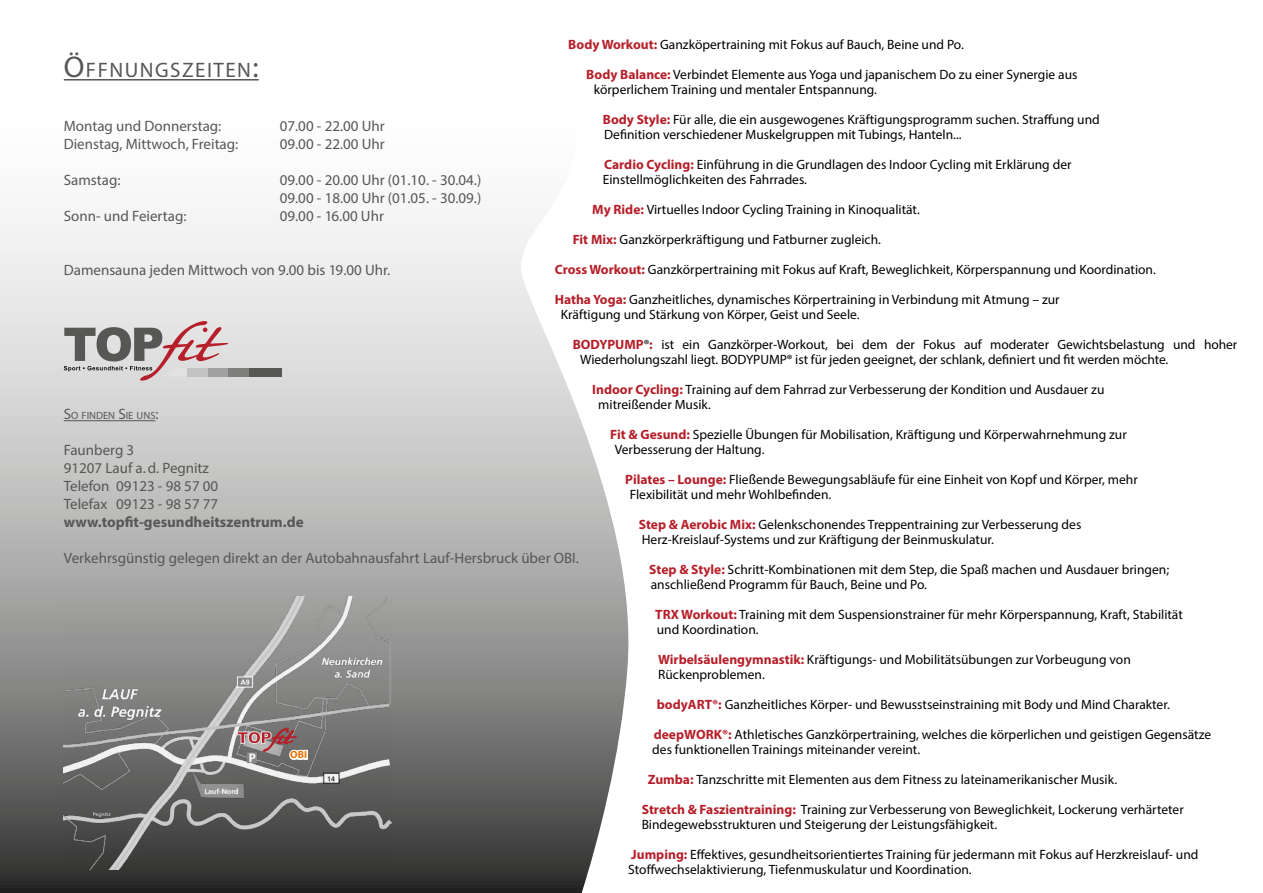
<style>
.page{position:relative;width:1263px;height:893px;background:#fff}
.page>*{position:absolute;margin:0;border:0;box-sizing:border-box;transform-origin:0 0}
.t1{font:21px "Myriad Pro";letter-spacing:.07em;color:#575756}
.t2{font:15px/18px "Myriad Pro";color:#575756}
.t3{font:700 15px "Myriad Pro";color:#575756}
.t4{font:13.5px/15px "Myriad Pro";color:#000}
.t5{font:10.5px "Myriad Pro";color:#575756}
.t6{font:700 10.5px "Myriad Pro";color:#ee7203}
.s1{font-weight:700;color:#b61f29}
.s2{font-size:30px}
.s3{font-size:15px}
</style>
<div class="page">
<svg style="left:0;top:79px;width:629px;height:814px"></svg>
<hr style="left:64px;top:79px;width:195px;height:2px;background:#575756">
<hr style="left:64px;top:420px;width:91px;height:1px;background:#575756">
<img style="left:64px;top:596px;width:327px;height:274px">
<svg style="left:237px;top:727px;width:71px;height:34px;background:#988182"></svg>
<div style="left:249px;top:368px;width:33px;height:8px;background:#575756"></div>
<div style="left:228px;top:368px;width:20px;height:8px;background:#7e7e7d"></div>
<svg style="left:64px;top:321px;width:165px;height:60px;background:#bdb1b1"></svg>
<p class="t4" style="left:568px;top:37px;width:397px"><span class="s1">Body Workout:</span> Ganzköpertraining mit Fokus auf Bauch, Beine und Po.</p>
<p class="t4" style="left:594px;top:67px;width:485px;text-indent:-8px"><span class="s1">Body Balance:</span> Verbindet Elemente aus Yoga und japanischem Do zu einer Synergie aus körperlichem Training und mentaler Entspannung.</p>
<p class="t4" style="left:603px;top:112px;width:499px"><span class="s1">Body Style:</span> Für alle, die ein ausgewogenes Kräftigungsprogramm suchen. Straffung und<br>Definition verschiedener Muskelgruppen mit Tubings, Hanteln...</p>
<p class="t4" style="left:603px;top:157px;width:470px"><span class="s1">Cardio Cycling:</span> Einführung in die Grundlagen des Indoor Cycling mit Erklärung der<br>Einstellmöglichkeiten des Fahrrades.</p>
<p class="t4" style="left:592px;top:202px;width:329px"><span class="s1">My Ride:</span> Virtuelles Indoor Cycling Training in Kinoqualität.</p>
<p class="t4" style="left:573px;top:232px;width:310px"><span class="s1">Fit Mix:</span> Ganzkörperkräftigung und Fatburner zugleich.</p>
<p class="t4" style="left:555px;top:262px;width:603px"><span class="s1">Cross Workout:</span> Ganzkörpertraining mit Fokus auf Kraft, Beweglichkeit, Körperspannung und Koordination.</p>
<p class="t4" style="left:561px;top:292px;width:500px;text-indent:-6px"><span class="s1">Hatha Yoga:</span> Ganzheitliches, dynamisches Körpertraining in Verbindung mit Atmung – zur<br>Kräftigung und Stärkung von Körper, Geist und Seele.</p>
<p class="t4" style="left:580px;top:337px;width:658px;text-indent:-8px"><span class="s1">BODYPUMP</span>®<span class="s1">:</span> ist ein Ganzkörper-Workout, bei dem der Fokus auf moderater Gewichtsbelastung und hoher<br>Wiederholungszahl liegt. BODYPUMP® ist für jeden geeignet, der schlank, definiert und fit werden möchte.</p>
<p class="t4" style="left:598px;top:382px;width:508px;text-indent:-6px"><span class="s1">Indoor Cycling:</span> Training auf dem Fahrrad zur Verbesserung der Kondition und Ausdauer zu mitreißender Musik.</p>
<p class="t4" style="left:615px;top:427px;width:513px;text-indent:-4px"><span class="s1">Fit &amp; Gesund:</span> Spezielle Übungen für Mobilisation, Kräftigung und Körperwahrnehmung zur<br>Verbesserung der Haltung.</p>
<p class="t4" style="left:630px;top:472px;width:510px;text-indent:-4px"><span class="s1">Pilates – Lounge:</span> Fließende Bewegungsabläufe für eine Einheit von Kopf und Körper, mehr<br>Flexibilität und mehr Wohlbefinden.</p>
<p class="t4" style="left:639px;top:517px;width:444px"><span class="s1">Step &amp; Aerobic Mix:</span> Gelenkschonendes Treppentraining zur Verbesserung des<br>Herz-Kreislauf-Systems und zur Kräftigung der Beinmuskulatur.</p>
<p class="t4" style="left:649px;top:562px;width:521px"><span class="s1">Step &amp; Style:</span> Schritt-Kombinationen mit dem Step, die Spaß machen und Ausdauer bringen; anschließend Programm für Bauch, Beine und Po.</p>
<p class="t4" style="left:655px;top:607px;width:529px"><span class="s1">TRX Workout:</span> Training mit dem Suspensionstrainer für mehr Körperspannung, Kraft, Stabilität und Koordination.</p>
<p class="t4" style="left:658px;top:652px;width:474px"><span class="s1">Wirbelsäulengymnastik:</span> Kräftigungs- und Mobilitätsübungen zur Vorbeugung von<br>Rückenproblemen.</p>
<p class="t4" style="left:657px;top:697px;width:515px"><span class="s1">bodyART®:</span> Ganzheitliches Körper- und Bewusstseinstraining mit Body und Mind Charakter.</p>
<p class="t4" style="left:652px;top:727px;width:560px"><span class="s1">deepWORK®:</span> Athletisches Ganzkörpertraining, welches die körperlichen und geistigen Gegensätze des funktionellen Trainings miteinander vereint.</p>
<p class="t4" style="left:648px;top:772px;width:471px"><span class="s1">Zumba:</span> Tanzschritte mit Elementen aus dem Fitness zu lateinamerikanischer Musik.</p>
<p class="t4" style="left:642px;top:802px;width:544px"><span class="s1">Stretch &amp; Faszientraining:</span> Training zur Verbesserung von Beweglichkeit, Lockerung verhärteter<br>Bindegewebsstrukturen und Steigerung der Leistungsfähigkeit.</p>
<p class="t4" style="left:628px;top:847px;width:572px"><span class="s1">Jumping:</span> Effektives, gesundheitsorientiertes Training für jedermann mit Fokus auf Herzkreislauf- und<br>Stoffwechselaktivierung, Tiefenmuskulatur und Koordination.</p>
<h1 class="t1" style="left:64px;top:57px;width:197px"><span class="s2">Ö</span>FFNUNGSZEITEN<span class="s2">:</span></h1>
<p class="t2" style="left:64px;top:117px;width:159px">Montag und Donnerstag:</p>
<p class="t2" style="left:280px;top:117px;width:106px">07.00 - 22.00 Uhr</p>
<p class="t2" style="left:64px;top:135px;width:176px">Dienstag, Mittwoch, Freitag:</p>
<p class="t2" style="left:280px;top:135px;width:106px">09.00 - 22.00 Uhr</p>
<p class="t2" style="left:64px;top:171px;width:58px">Samstag:</p>
<p class="t2" style="left:280px;top:171px;width:203px">09.00 - 20.00 Uhr (01.10. - 30.04.)<br>09.00 - 18.00 Uhr (01.05. - 30.09.)</p>
<p class="t2" style="left:64px;top:207px;width:124px">Sonn- und Feiertag:</p>
<p class="t2" style="left:280px;top:207px;width:106px">09.00 - 16.00 Uhr</p>
<p class="t2" style="left:64px;top:261px;width:328px">Damensauna jeden Mittwoch von 9.00 bis 19.00 Uhr.</p>
<p class="t5" style="left:64px;top:409px;width:96px"><span class="s3">S</span>O FINDEN <span class="s3">S</span>IE UNS<span class="s3">:</span></p>
<p class="t2" style="left:64px;top:441px;width:156px">Faunberg 3<br>91207 Lauf a.d. Pegnitz<br>Telefon 09123 - 98 57 00<br>Telefax 09123 - 98 57 77</p>
<p class="t3" style="left:64px;top:512px;width:241px">www.topfit-gesundheitszentrum.de</p>
<p class="t2" style="left:64px;top:549px;width:517px">Verkehrsgünstig gelegen direkt an der Autobahnausfahrt Lauf-Hersbruck über OBI.</p>
<p class="t6" style="left:290px;top:748px;width:18px">OBI</p>
</div>
